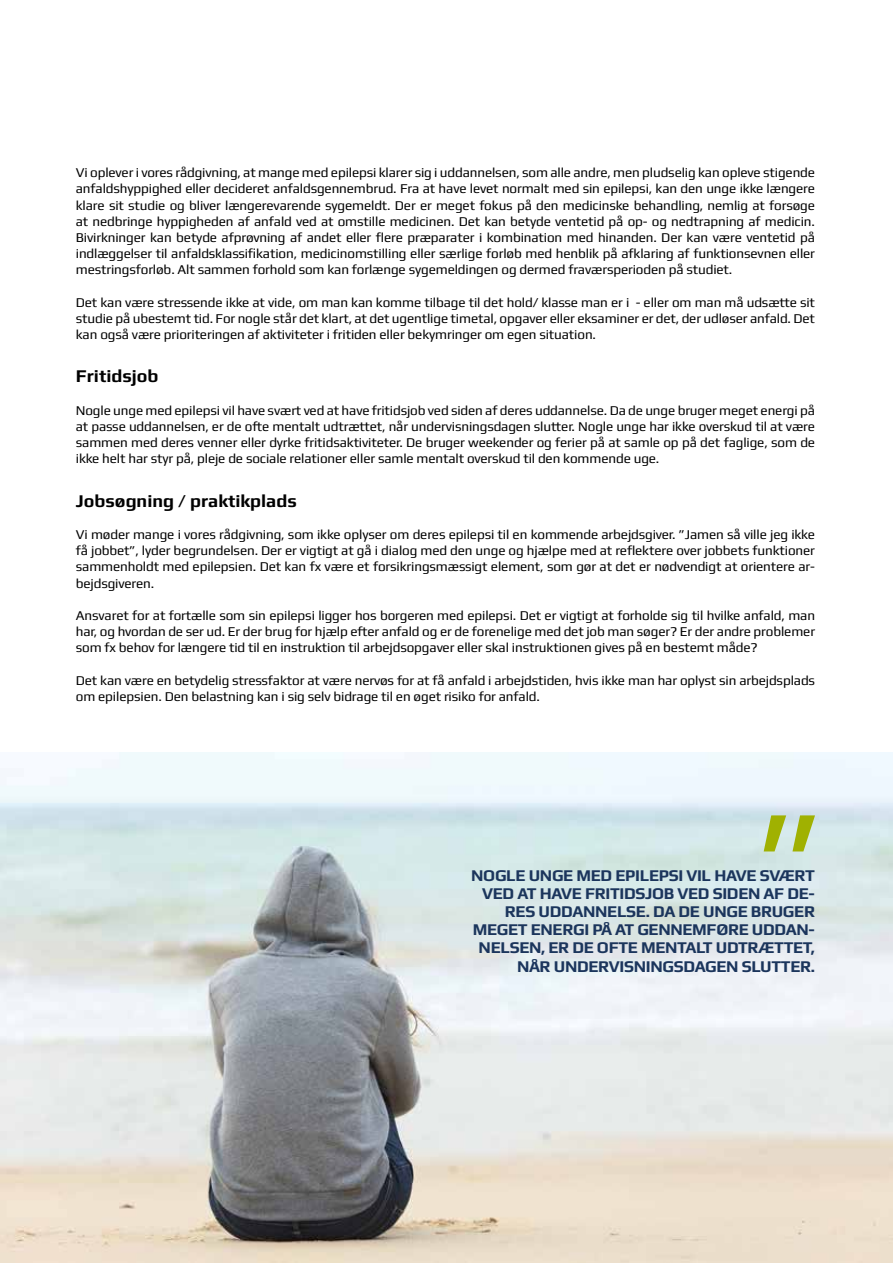
<style>
.page{position:relative;width:893px;height:1263px;background:#fff}
.page>*{position:absolute;margin:0;border:0;box-sizing:border-box;transform-origin:0 0}
.t1{font:700 18px "Play";color:#000}
.t2{font:700 16.5px/18px "Play";letter-spacing:-.02em;color:#1b355c;text-align:right}
.t3{font:13.5px/16.2px "Play";letter-spacing:-.01em;color:#000;text-align:justify}
</style>
<div class="page">
<img style="left:0;top:753px;width:893px;height:510px">
<svg style="left:764px;top:815px;width:51px;height:36px;background:#b9cb74"></svg>
<p class="t3" style="left:76px;top:165px;width:741px">Vi oplever i vores rådgivning, at mange med epilepsi klarer sig i uddannelsen, som alle andre, men pludselig kan opleve stigende anfaldshyppighed eller decideret anfaldsgennembrud. Fra at have levet normalt med sin epilepsi, kan den unge ikke længere klare sit studie og bliver længerevarende sygemeldt. Der er meget fokus på den medicinske behandling, nemlig at forsøge at nedbringe hyppigheden af anfald ved at omstille medicinen. Det kan betyde ventetid på op- og nedtrapning af medicin.<br>Bivirkninger kan betyde afprøvning af andet eller 昀氀ere præparater i kombination med hinanden. Der kan være ventetid på indlæggelser til anfaldsklassi昀椀kation, medicinomstilling eller særlige forløb med henblik på afklaring af funktionsevnen eller mestringsforløb. Alt sammen forhold som kan forlænge sygemeldingen og dermed fraværsperioden på studiet.</p>
<p class="t3" style="left:76px;top:295px;width:741px">Det kan være stressende ikke at vide, om man kan komme tilbage til det hold/ klasse man er i - eller om man må udsætte sit studie på ubestemt tid. For nogle står det klart, at det ugentlige timetal, opgaver eller eksaminer er det, der udløser anfald. Det kan også være prioriteringen af aktiviteter i fritiden eller bekymringer om egen situation.</p>
<h1 class="t1" style="left:76px;top:368px;width:84px">Fritidsjob</h1>
<p class="t3" style="left:76px;top:403px;width:741px">Nogle unge med epilepsi vil have svært ved at have fritidsjob ved siden af deres uddannelse. Da de unge bruger meget energi på at passe uddannelsen, er de ofte mentalt udtrættet, når undervisningsdagen slutter. Nogle unge har ikke overskud til at være sammen med deres venner eller dyrke fritidsaktiviteter. De bruger weekender og ferier på at samle op på det faglige, som de ikke helt har styr på, pleje de sociale relationer eller samle mentalt overskud til den kommende uge.</p>
<h1 class="t1" style="left:76px;top:492px;width:222px">Jobsøgning / praktikplads</h1>
<p class="t3" style="left:76px;top:527px;width:741px">Vi møder mange i vores rådgivning, som ikke oplyser om deres epilepsi til en kommende arbejdsgiver. ”Jamen så ville jeg ikke få jobbet”, lyder begrundelsen. Der er vigtigt at gå i dialog med den unge og hjælpe med at re昀氀ektere over jobbets funktioner sammenholdt med epilepsien. Det kan fx være et forsikringsmæssigt element, som gør at det er nødvendigt at orientere ar&shy;bejdsgiveren.</p>
<p class="t3" style="left:76px;top:608px;width:741px">Ansvaret for at fortælle som sin epilepsi ligger hos borgeren med epilepsi. Det er vigtigt at forholde sig til hvilke anfald, man har, og hvordan de ser ud. Er der brug for hjælp efter anfald og er de forenelige med det job man søger? Er der andre problemer som fx behov for længere tid til en instruktion til arbejdsopgaver eller skal instruktionen gives på en bestemt måde?</p>
<p class="t3" style="left:76px;top:673px;width:741px">Det kan være en betydelig stressfaktor at være nervøs for at få anfald i arbejdstiden, hvis ikke man har oplyst sin arbejdsplads om epilepsien. Den belastning kan i sig selv bidrage til en øget risiko for anfald.</p>
<p class="t2" style="left:471px;top:867px;width:345px">NOGLE UNGE MED EPILEPSI VIL HAVE SVÆRT VED AT HAVE FRITIDSJOB VED SIDEN AF DE-RES UDDANNELSE. DA DE UNGE BRUGER MEGET ENERGI PÅ AT GENNEMFØRE UDDAN-NELSEN, ER DE OFTE MENTALT UDTRÆTTET,</p>
<p class="t2" style="left:517px;top:959px;width:299px">NÅR UNDERVISNINGSDAGEN SLUTTER.</p>
</div>
